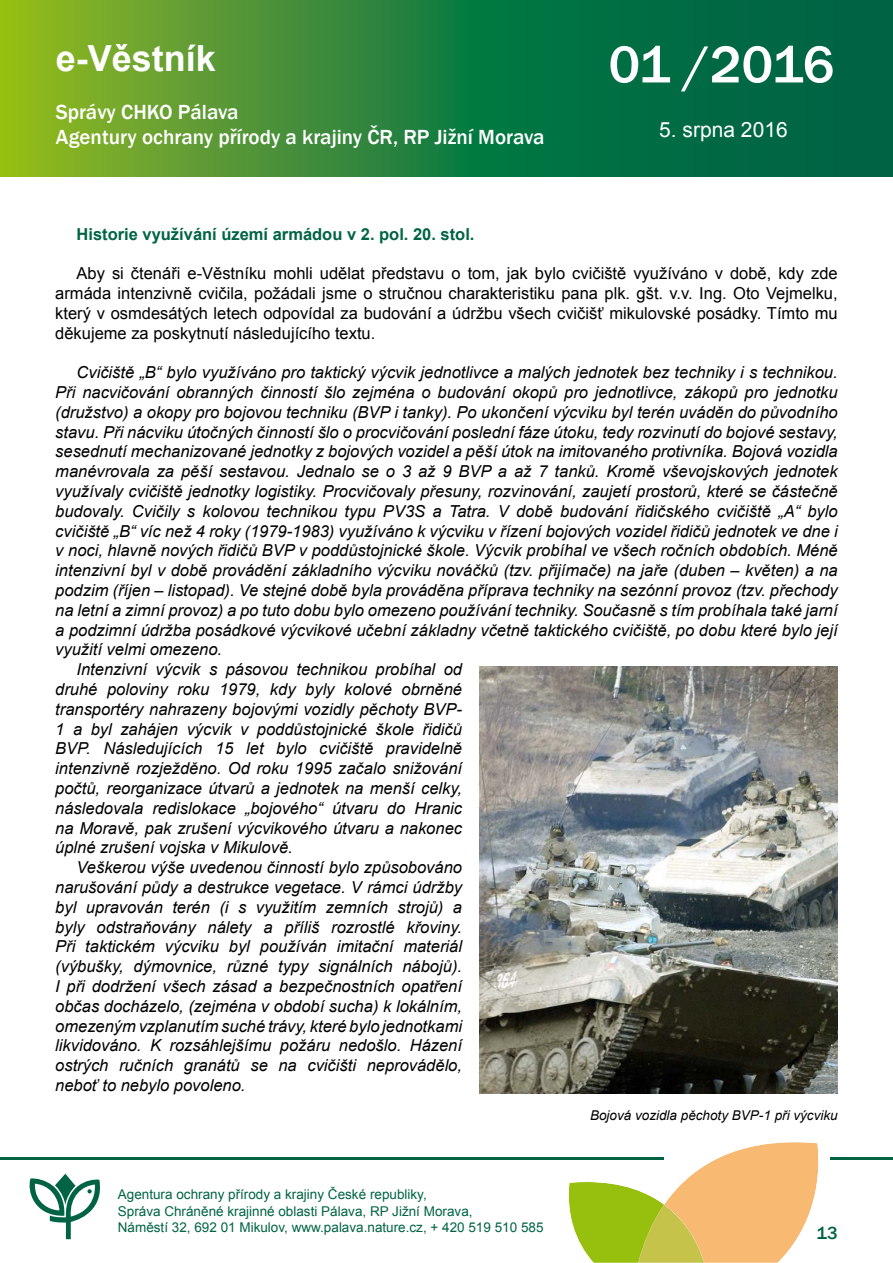
<style>
.page{position:relative;width:893px;height:1263px;background:#fff}
.page>*{position:absolute;margin:0;border:0;box-sizing:border-box;transform-origin:0 0}
.t1{font:500 54px "Franklin Gothic";letter-spacing:-.02em;color:#fff}
.t2{font:700 36px "Arial";color:#fff}
.t3{font:500 21px/25.2px "Franklin Gothic";color:#fff}
.t4{font:21px "Arial";color:#fff}
.t5{font:500 18px "Franklin Gothic";color:#006444}
.t6{font:italic 16.5px "Arial";color:#000}
.t7{font:16.5px/19.8px "Arial";color:#000;text-align:justify}
.t8{font:700 16.5px "Arial";color:#006444}
.t9{font:13.5px/16.2px "Arial";color:#006444}
.t10{font:italic 13.5px "Arial";color:#000}
</style>
<div class="page">
<svg style="left:29px;top:1174px;width:71px;height:65px"></svg>
<hr style="left:0;top:1158px;width:663px;height:2px;background:#006444">
<hr style="left:830px;top:1158px;width:63px;height:2px;background:#006444">
<svg style="left:566px;top:1142px;width:253px;height:121px"></svg>
<img style="left:479px;top:666px;width:359px;height:427px">
<svg style="left:0;top:0;width:893px;height:176px;background:#2c833a"></svg>
<h2 class="t2" style="left:56px;top:34px;width:162px">e-Věstník</h2>
<h1 class="t1" style="left:608px;top:31px;width:227px">01 /2016</h1>
<p class="t3" style="left:56px;top:100px;width:490px">Správy CHKO Pálava<br>Agentury ochrany přírody a krajiny ČR, RP Jižní Morava</p>
<p class="t4" style="left:659px;top:116px;width:130px">5. srpna 2016</p>
<p class="t8" style="left:77px;top:223px;width:399px">Historie využívání území armádou v 2. pol. 20. stol.</p>
<p class="t7" style="left:55px;top:264px;width:784px;text-indent:21px">Aby si čtenáři e-Věstníku mohli udělat představu o tom, jak bylo cvičiště využíváno v době, kdy zde armáda intenzivně cvičila, požádali jsme o stručnou charakteristiku pana plk. gšt. v.v. Ing. Oto Vejmelku, který v osmdesátých letech odpovídal za budování a údržbu všech cvičišť mikulovské posádky. Tímto mu děkujeme za poskytnutí následujícího textu.</p>
<p class="t6" style="left:77px;top:362px;width:763px">Cvičiště „B“ bylo využíváno pro taktický výcvik jednotlivce a malých jednotek bez techniky i s technikou.</p>
<p class="t6" style="left:55px;top:381px;width:784px">Při nacvičování obranných činností šlo zejména o budování okopů pro jednotlivce, zákopů pro jednotku</p>
<p class="t6" style="left:55px;top:401px;width:784px">(družstvo) a okopy pro bojovou techniku (BVP i tanky). Po ukončení výcviku byl terén uváděn do původního</p>
<p class="t6" style="left:55px;top:421px;width:784px">stavu. Při nácviku útočných činností šlo o procvičování poslední fáze útoku, tedy rozvinutí do bojové sestavy,</p>
<p class="t6" style="left:55px;top:441px;width:784px">sesednutí mechanizované jednotky z bojových vozidel a pěší útok na imitovaného protivníka. Bojová vozidla</p>
<p class="t6" style="left:55px;top:461px;width:784px">manévrovala za pěší sestavou. Jednalo se o 3 až 9 BVP a až 7 tanků. Kromě vševojskových jednotek</p>
<p class="t6" style="left:55px;top:480px;width:784px">využívaly cvičiště jednotky logistiky. Procvičovaly přesuny, rozvinování, zaujetí prostorů, které se částečně</p>
<p class="t6" style="left:55px;top:500px;width:784px">budovaly. Cvičily s kolovou technikou typu PV3S a Tatra. V době budování řidičského cvičiště „A“ bylo</p>
<p class="t6" style="left:55px;top:520px;width:784px">cvičiště „B“ víc než 4 roky (1979-1983) využíváno k výcviku v řízení bojových vozidel řidičů jednotek ve dne i</p>
<p class="t6" style="left:55px;top:540px;width:784px">v noci, hlavně nových řidičů BVP v poddůstojnické škole. Výcvik probíhal ve všech ročních obdobích. Méně</p>
<p class="t6" style="left:55px;top:560px;width:784px">intenzivní byl v době provádění základního výcviku nováčků (tzv. přijímače) na jaře (duben – květen) a na</p>
<p class="t6" style="left:55px;top:579px;width:784px">podzim (říjen – listopad). Ve stejné době byla prováděna příprava techniky na sezónní provoz (tzv. přechody</p>
<p class="t6" style="left:55px;top:599px;width:784px">na letní a zimní provoz) a po tuto dobu bylo omezeno používání techniky. Současně s tím probíhala také jarní</p>
<p class="t6" style="left:55px;top:619px;width:784px">a podzimní údržba posádkové výcvikové učební základny včetně taktického cvičiště, po dobu které bylo její</p>
<p class="t6" style="left:55px;top:639px;width:168px">využití velmi omezeno.</p>
<p class="t6" style="left:77px;top:659px;width:387px">Intenzivní výcvik s pásovou technikou probíhal od</p>
<p class="t6" style="left:55px;top:678px;width:408px">druhé poloviny roku 1979, kdy byly kolové obrněné</p>
<p class="t6" style="left:55px;top:698px;width:408px">transportéry nahrazeny bojovými vozidly pěchoty BVP-</p>
<p class="t6" style="left:55px;top:718px;width:408px">1 a byl zahájen výcvik v poddůstojnické škole řidičů</p>
<p class="t6" style="left:55px;top:738px;width:408px">BVP. Následujících 15 let bylo cvičiště pravidelně</p>
<p class="t6" style="left:55px;top:758px;width:408px">intenzivně rozježděno. Od roku 1995 začalo snižování</p>
<p class="t6" style="left:55px;top:777px;width:408px">počtů, reorganizace útvarů a jednotek na menší celky,</p>
<p class="t6" style="left:55px;top:797px;width:408px">následovala redislokace „bojového“ útvaru do Hranic</p>
<p class="t6" style="left:55px;top:817px;width:408px">na Moravě, pak zrušení výcvikového útvaru a nakonec</p>
<p class="t6" style="left:55px;top:837px;width:239px">úplné zrušení vojska v Mikulově.</p>
<p class="t6" style="left:77px;top:857px;width:387px">Veškerou výše uvedenou činností bylo způsobováno</p>
<p class="t6" style="left:55px;top:876px;width:408px">narušování půdy a destrukce vegetace. V rámci údržby</p>
<p class="t6" style="left:55px;top:896px;width:408px">byl upravován terén (i s využitím zemních strojů) a</p>
<p class="t6" style="left:55px;top:916px;width:408px">byly odstraňovány nálety a příliš rozrostlé křoviny.</p>
<p class="t6" style="left:55px;top:936px;width:408px">Při taktickém výcviku byl používán imitační materiál</p>
<p class="t6" style="left:55px;top:956px;width:408px">(výbušky, dýmovnice, různé typy signálních nábojů).</p>
<p class="t6" style="left:55px;top:975px;width:408px">I při dodržení všech zásad a bezpečnostních opatření</p>
<p class="t6" style="left:55px;top:995px;width:408px">občas docházelo, (zejména v období sucha) k lokálním,</p>
<p class="t6" style="left:55px;top:1015px;width:408px">omezeným vzplanutím suché trávy, které bylo jednotkami</p>
<p class="t6" style="left:55px;top:1035px;width:408px">likvidováno. K rozsáhlejšímu požáru nedošlo. Házení</p>
<p class="t6" style="left:55px;top:1055px;width:408px">ostrých ručních granátů se na cvičišti neprovádělo,</p>
<p class="t6" style="left:55px;top:1074px;width:192px">neboť to nebylo povoleno.</p>
<p class="t9" style="left:118px;top:1187px;width:427px">Agentura ochrany přírody a krajiny České republiky,<br>Správa Chráněné krajinné oblasti Pálava, RP Jižní Morava,<br>Náměstí 32, 692 01 Mikulov, www.palava.nature.cz, + 420 519 510 585</p>
<p class="t10" style="left:590px;top:1107px;width:249px">Bojová vozidla pěchoty BVP-1 při výcviku</p>
<p class="t5" style="left:816px;top:1222px;width:23px">13</p>
</div>
